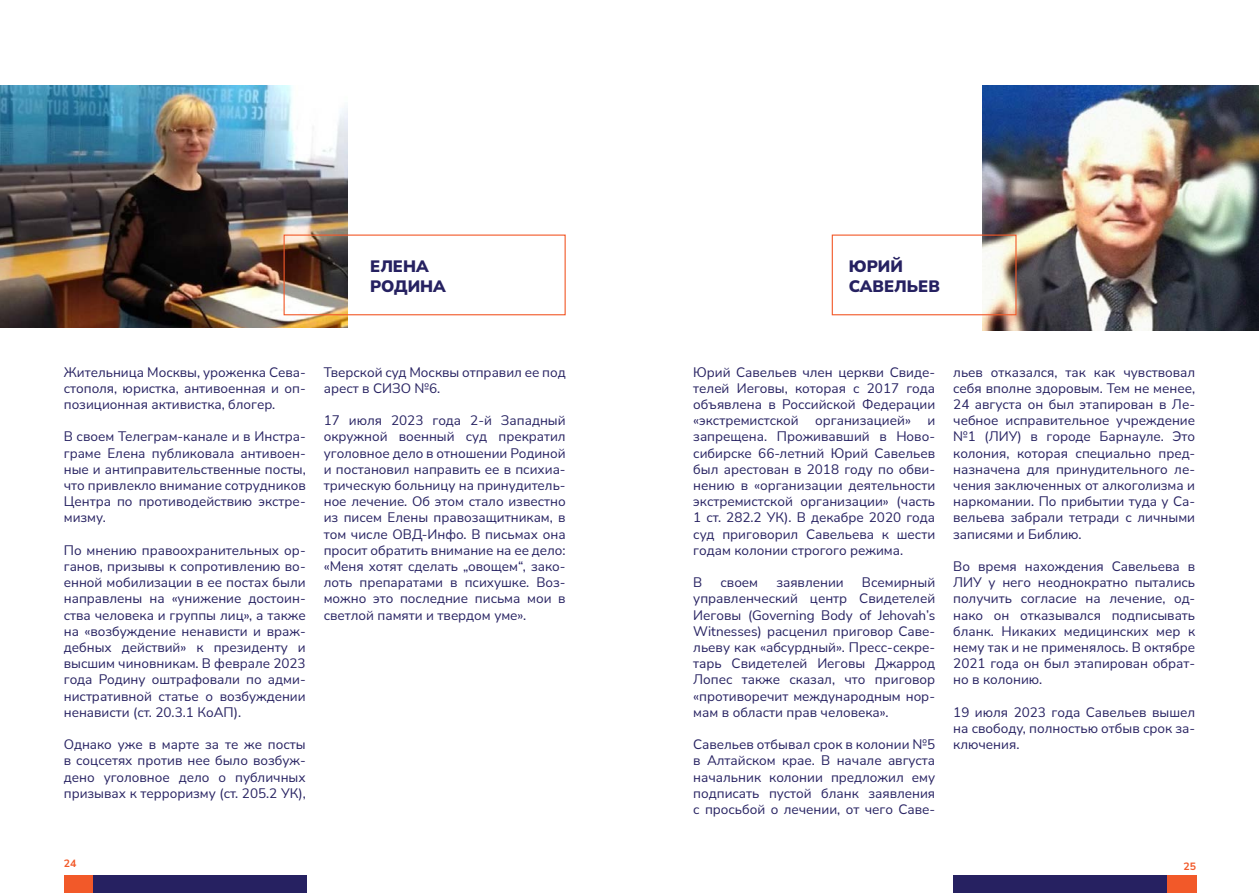
<style>
.page{position:relative;width:1259px;height:893px;background:#fff}
.page>*{position:absolute;margin:0;border:0;box-sizing:border-box;transform-origin:0 0}
.t1{font:900 16.5px/19.8px "Nunito Sans";color:#262161}
.t2{font:13.5px/16.2px "Nunito Sans";color:#262161;text-align:justify}
.t3{font:700 10.5px "Nunito Sans";color:#f25929}
</style>
<div class="page">
<div style="left:1154px;top:875px;width:42px;height:18px;background:#f25929"></div>
<div style="left:64px;top:875px;width:35px;height:18px;background:#f25929"></div>
<div style="left:952px;top:875px;width:214px;height:18px;background:#262161"></div>
<div style="left:94px;top:875px;width:213px;height:18px;background:#262161"></div>
<img style="left:0;top:85px;width:347px;height:242px">
<div style="left:283px;top:235px;width:283px;height:80px;border:1px solid #f25929"></div>
<img style="left:982px;top:85px;width:277px;height:245px">
<div style="left:831px;top:235px;width:185px;height:80px;border:1px solid #f25929"></div>
<p class="t1" style="left:370px;top:256px;width:77px">ЕЛЕНА<br>РОДИНА</p>
<p class="t2" style="left:64px;top:363px;width:243px">Жительница Москвы, уроженка Сева&shy;стополя, юристка, антивоенная и оп&shy;позиционная активистка, блогер.</p>
<p class="t2" style="left:64px;top:428px;width:243px">В своем Телеграм-канале и в Инстра&shy;граме Елена публиковала антивоен&shy;ные и антиправительственные посты, что привлекло внимание сотрудников Центра по противодействию экстре&shy;мизму.</p>
<p class="t2" style="left:64px;top:541px;width:243px">По мнению правоохранительных ор&shy;ганов, призывы к сопротивлению во&shy;енной мобилизации в ее постах были направлены на «унижение достоин&shy;ства человека и группы лиц», а также на «возбуждение ненависти и враж&shy;дебных действий» к президенту и высшим чиновникам. В феврале 2023 года Родину оштрафовали по адми&shy;нистративной статье о возбуждении ненависти (ст. 20.3.1 КоАП).</p>
<p class="t2" style="left:64px;top:736px;width:243px">Однако уже в марте за те же посты в соцсетях против нее было возбуж&shy;дено уголовное дело о публичных призывах к терроризму (ст. 205.2 УК),</p>
<p class="t2" style="left:324px;top:363px;width:243px">Тверской суд Москвы отправил ее под арест в СИЗО №6.</p>
<p class="t2" style="left:324px;top:412px;width:243px">17 июля 2023 года 2-й Западный окружной военный суд прекратил уголовное дело в отношении Родиной и постановил направить ее в психиа&shy;трическую больницу на принудитель&shy;ное лечение. Об этом стало известно из писем Елены правозащитникам, в том числе ОВД-Инфо. В письмах она просит обратить внимание на ее дело: «Меня хотят сделать „овощем“, зако&shy;лоть препаратами в психушке. Воз&shy;можно это последние письма мои в светлой памяти и твердом уме».</p>
<p class="t1" style="left:848px;top:256px;width:93px">ЮРИЙ<br>САВЕЛЬЕВ</p>
<p class="t2" style="left:693px;top:363px;width:243px">Юрий Савельев член церкви Свиде&shy;телей Иеговы, которая с 2017 года объявлена в Российской Федерации «экстремистской организацией» и запрещена. Проживавший в Ново&shy;сибирске 66-летний Юрий Савельев был арестован в 2018 году по обви&shy;нению в «организации деятельности экстремистской организации» (часть 1 ст. 282.2 УК). В декабре 2020 года суд приговорил Савельева к шести годам колонии строгого режима.</p>
<p class="t2" style="left:693px;top:574px;width:11px">В</p>
<p class="t2" style="left:720px;top:574px;width:39px">своем</p>
<p class="t2" style="left:776px;top:574px;width:69px">заявлении</p>
<p class="t2" style="left:693px;top:574px;width:243px;text-indent:169px">Всемирный управленческий центр Свидетелей Иеговы (Governing Body of Jehovah’s Witnesses) расценил приговор Саве&shy;льеву как «абсурдный». Пресс-секре&shy;тарь Свидетелей Иеговы Джаррод Лопес также сказал, что приговор «противоречит международным нор&shy;мам в области прав человека».</p>
<p class="t2" style="left:693px;top:736px;width:243px">Савельев отбывал срок в колонии №5 в Алтайском крае. В начале августа начальник колонии предложил ему подписать пустой бланк заявления с просьбой о лечении, от чего Саве-</p>
<p class="t2" style="left:953px;top:363px;width:243px">льев отказался, так как чувствовал себя вполне здоровым. Тем не менее, 24 августа он был этапирован в Ле&shy;чебное исправительное учреждение №1 (ЛИУ) в городе Барнауле. Это колония, которая специально пред&shy;назначена для принудительного ле&shy;чения заключенных от алкоголизма и наркомании. По прибытии туда у Са&shy;вельева забрали тетради с личными записями и Библию.</p>
<p class="t2" style="left:953px;top:558px;width:243px">Во время нахождения Савельева в ЛИУ у него неоднократно пытались получить согласие на лечение, од&shy;нако он отказывался подписывать бланк. Никаких медицинских мер к нему так и не применялось. В октябре 2021 года он был этапирован обрат&shy;но в колонию.</p>
<p class="t2" style="left:953px;top:703px;width:243px">19 июля 2023 года Савельев вышел на свободу, полностью отбыв срок за&shy;ключения.</p>
<p class="t3" style="left:64px;top:855px;width:14px">24</p>
<p class="t3" style="left:1183px;top:858px;width:14px">25</p>
</div>
